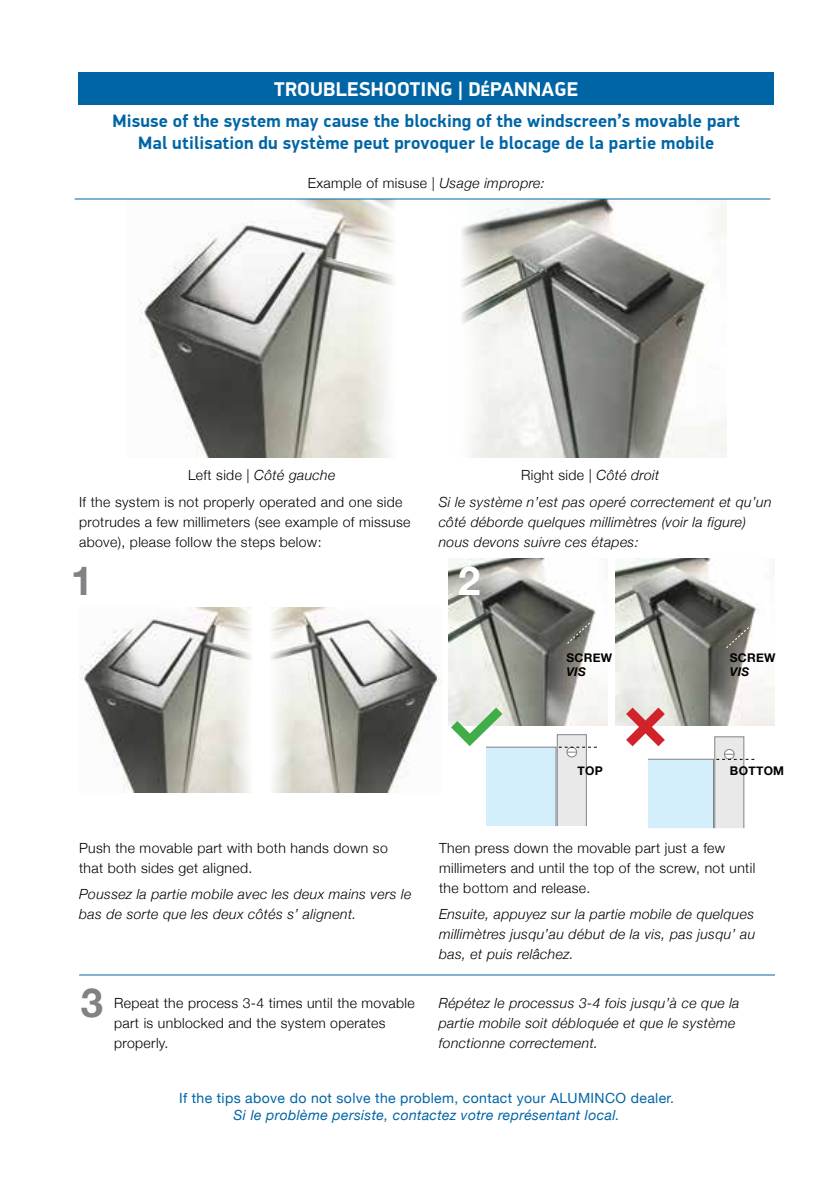
<style>
.page{position:relative;width:840px;height:1191px;background:#fff}
.page>*{position:absolute;margin:0;border:0;box-sizing:border-box;transform-origin:0 0}
.t1{font:700 40px "Helvetica Neue";color:#808285}
.t2{font:700 40px "Helvetica Neue";color:#fff}
.t3{font:700 20px "PF Din Display Pro";letter-spacing:.01em;color:#fff}
.t4{font:700 18px/21.6px "PF Din Display Pro";letter-spacing:.01em;color:#0065a5;text-align:center}
.t5{font:italic 300 14px/20px "Helvetica Neue";letter-spacing:.025em;color:#000}
.t6{font:300 14px/20px "Helvetica Neue";letter-spacing:.025em;color:#000}
.t7{font:14px "Helvetica Neue";letter-spacing:.025em;color:#0065a5}
.t8{font:italic 14px "Helvetica Neue";letter-spacing:.025em;color:#0065a5}
.t9{font:700 12px "Helvetica Neue";letter-spacing:.025em;color:#000}
.t10{font:italic 700 12px "Helvetica Neue";letter-spacing:.025em;color:#000}
.s1{font-style:italic}
.s2{font-style:normal}
</style>
<div class="page">
<img style="left:448px;top:558px;width:159px;height:168px">
<svg style="left:565px;top:621px;width:26px;height:24px"></svg>
<svg style="left:451px;top:707px;width:51px;height:39px"></svg>
<img style="left:454px;top:199px;width:272px;height:259px">
<img style="left:128px;top:199px;width:272px;height:259px">
<img style="left:79px;top:607px;width:173px;height:185px">
<img style="left:271px;top:607px;width:170px;height:185px">
<img style="left:615px;top:558px;width:159px;height:168px">
<svg style="left:724px;top:626px;width:25px;height:23px"></svg>
<svg style="left:625px;top:707px;width:39px;height:39px"></svg>
<div style="left:78px;top:72px;width:695px;height:32px;background:#0065a5"></div>
<hr style="left:79px;top:974px;width:695px;height:1px;background:#0065a5">
<hr style="left:74px;top:198px;width:696px;height:1px;background:#0065a5">
<div style="left:556px;top:734px;width:30px;height:92px;background:#e9e9ea;border:1px solid #808285"></div>
<svg style="left:566px;top:747px;width:10px;height:10px"></svg>
<div style="left:566px;top:747px;width:10px;height:10px;border:1px solid #808285;border-radius:50%"></div>
<div style="left:483px;top:747px;width:73px;height:79px;background:#d4effc;border:1px solid #808285"></div>
<svg style="left:558px;top:747px;width:38px;height:5px"></svg>
<div style="left:714px;top:736px;width:29px;height:92px;background:#e9e9ea;border:1px solid #808285"></div>
<svg style="left:724px;top:749px;width:9px;height:10px"></svg>
<div style="left:723px;top:749px;width:11px;height:10px;border:1px solid #808285;border-radius:50%"></div>
<div style="left:644px;top:759px;width:69px;height:69px;background:#d4effc;border:1px solid #808285"></div>
<svg style="left:716px;top:753px;width:38px;height:7px"></svg>
<hr style="left:481px;top:744px;width:4px;height:84px;background:#fff">
<div style="left:642px;top:750px;width:5px;height:83px;background:#fff"></div>
<h2 class="t3" style="left:274px;top:77px;width:305px">TROUBLESHOOTING | DΈPANNAGE</h2>
<p class="t4" style="left:112px;top:110px;width:628px">Misuse of the system may cause the blocking of the windscreen’s movable part<br>Mal utilisation du système peut provoquer le blocage de la partie mobile</p>
<p class="t6" style="left:307px;top:172px;width:238px">Example of misuse <span class="s1">| Usage impropre:</span></p>
<p class="t5" style="left:188px;top:464px;width:149px"><span class="s2">Left side |</span> Côté gauche</p>
<p class="t6" style="left:520px;top:464px;width:140px">Right side | <span class="s1">Côté droit</span></p>
<p class="t6" style="left:79px;top:491px;width:332px">If the system is not properly operated and one side protrudes a few millimeters (see example of missuse above), please follow the steps below:</p>
<p class="t5" style="left:438px;top:491px;width:334px">Si le système n’est pas operé correctement et qu’un côté déborde quelques millimètres (voir la figure) nous devons suivre ces étapes:</p>
<h1 class="t1" style="left:71px;top:549px;width:24px">1</h1>
<h1 class="t2" style="left:458px;top:549px;width:24px">2</h1>
<p class="t9" style="left:566px;top:648px;width:47px">SCREW</p>
<p class="t10" style="left:566px;top:662px;width:21px">VIS</p>
<p class="t9" style="left:729px;top:648px;width:47px">SCREW</p>
<p class="t10" style="left:729px;top:662px;width:21px">VIS</p>
<p class="t9" style="left:577px;top:761px;width:27px">TOP</p>
<p class="t9" style="left:729px;top:761px;width:56px">BOTTOM</p>
<p class="t6" style="left:79px;top:837px;width:310px">Push the movable part with both hands down so that both sides get aligned.</p>
<p class="t5" style="left:79px;top:882px;width:333px">Poussez la partie mobile avec les deux mains vers le bas de sorte que les deux côtés s’ alignent.</p>
<p class="t6" style="left:439px;top:837px;width:317px">Then press down the movable part just a few millimeters and until the top of the screw, not until the bottom and release.</p>
<p class="t5" style="left:439px;top:902px;width:317px;text-align:justify">Ensuite, appuyez sur la partie mobile de quelques millimètres jusqu’au début de la vis, pas jusqu’ au bas, et puis relâchez.</p>
<h1 class="t1" style="left:81px;top:971px;width:24px">3</h1>
<p class="t6" style="left:114px;top:992px;width:302px">Repeat the process 3-4 times until the movable part is unblocked and the system operates properly.</p>
<p class="t5" style="left:438px;top:992px;width:302px">Répétez le processus 3-4 fois jusqu’à ce que la partie mobile soit débloquée et que le système fonctionne correctement.</p>
<p class="t7" style="left:179px;top:1087px;width:496px">If the tips above do not solve the problem, contact your ALUMINCO dealer.</p>
<p class="t8" style="left:233px;top:1105px;width:387px">Si le problème persiste, contactez votre représentant local.</p>
</div>
